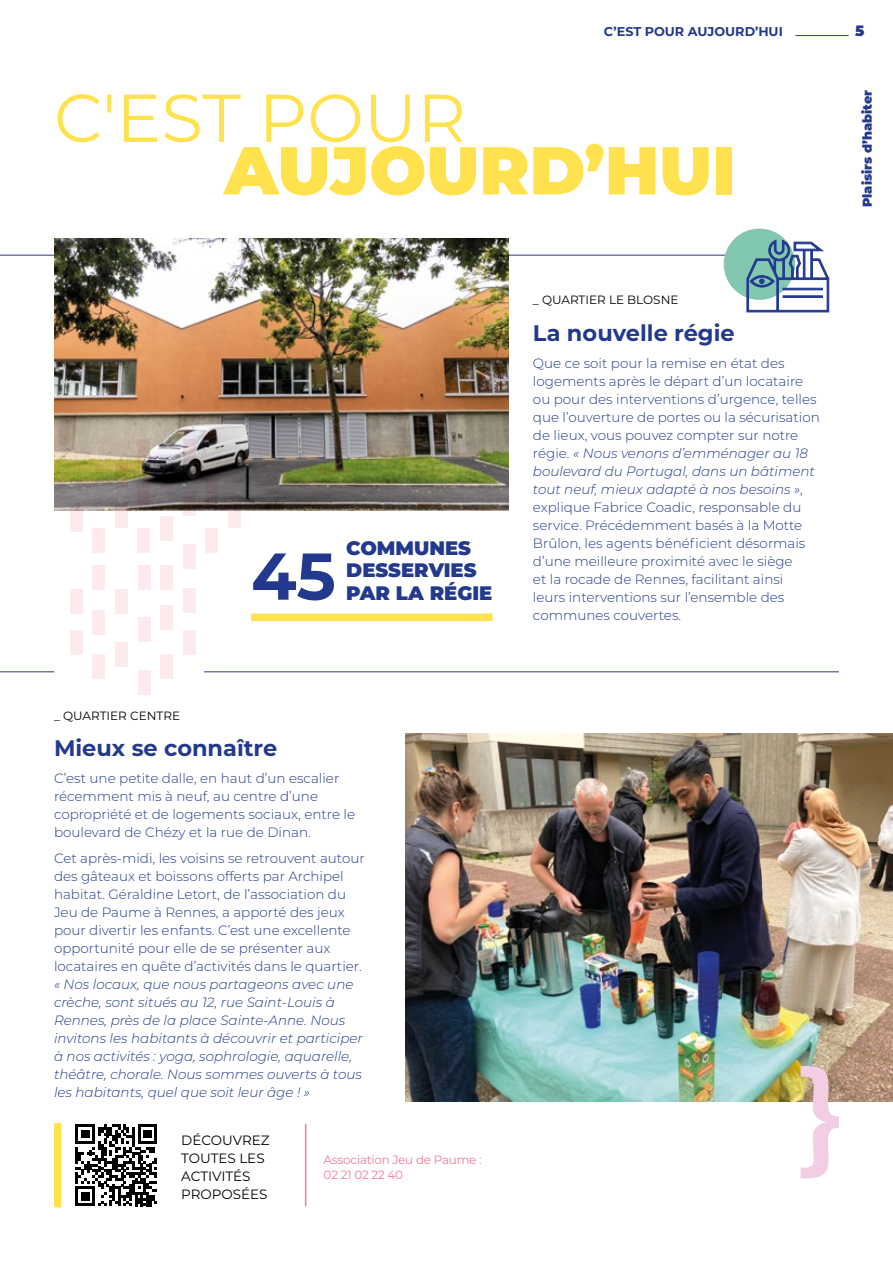
<style>
.page{position:relative;width:893px;height:1263px;background:#fff}
.page>*{position:absolute;margin:0;border:0;box-sizing:border-box;transform-origin:0 0}
.t1{font:900 67.5px "Montserrat";color:#ffe24e}
.t2{font:67.5px "Montserrat";color:#ffe24e}
.t3{font:700 66px "Montserrat";color:#22398e}
.t4{font:700 22.5px "Montserrat";color:#22398e}
.t5{font:900 19.5px/22.5px "Montserrat";color:#22398e}
.t6{font:900 15px "Montserrat";color:#22398e}
.t7{font:300 13.5px/18px "Montserrat";color:#22398e}
.t8{font:italic 300 13.5px/18px "Montserrat";color:#22398e}
.t9{font:13.5px/18px "Montserrat";color:#000}
.t10{font:700 12.75px "Montserrat";color:#22398e}
.t11{font:900 12.75px "Montserrat";color:#22398e}
.t12{font:12px "Montserrat";color:#000}
.t13{font:12px/15px "Montserrat";letter-spacing:-.02em;color:#ef7e96}
.s1{font-style:italic}
</style>
<div class="page">
<svg style="left:75px;top:1124px;width:82px;height:82px"></svg>
<hr style="left:0;top:255px;width:741px;height:1px;background:#22398e">
<hr style="left:204px;top:671px;width:635px;height:1px;background:#22398e">
<img style="left:54px;top:238px;width:455px;height:272px">
<img style="left:405px;top:733px;width:488px;height:368px">
<svg style="left:160px;top:464px;width:13px;height:24px"></svg>
<svg style="left:206px;top:480px;width:12px;height:24px"></svg>
<div style="left:206px;top:528px;width:12px;height:24px;background:#fce4e8"></div>
<svg style="left:115px;top:504px;width:12px;height:24px"></svg>
<svg style="left:115px;top:464px;width:12px;height:24px"></svg>
<svg style="left:183px;top:439px;width:12px;height:25px"></svg>
<svg style="left:183px;top:492px;width:12px;height:24px"></svg>
<div style="left:183px;top:544px;width:12px;height:24px;background:#fce4e8"></div>
<div style="left:160px;top:516px;width:13px;height:24px;background:#fce4e8"></div>
<svg style="left:138px;top:439px;width:12px;height:25px"></svg>
<svg style="left:137px;top:484px;width:12px;height:25px"></svg>
<div style="left:138px;top:528px;width:12px;height:24px;background:#fce4e8"></div>
<svg style="left:229px;top:504px;width:12px;height:24px"></svg>
<div style="left:115px;top:590px;width:13px;height:24px;background:#fce4e8"></div>
<div style="left:161px;top:606px;width:12px;height:24px;background:#fce4e8"></div>
<div style="left:161px;top:565px;width:12px;height:25px;background:#fce4e8"></div>
<div style="left:184px;top:588px;width:12px;height:24px;background:#fce4e8"></div>
<div style="left:93px;top:528px;width:12px;height:24px;background:#fce4e8"></div>
<div style="left:70px;top:507px;width:12px;height:25px;background:#fce4e8"></div>
<div style="left:161px;top:654px;width:12px;height:24px;background:#fce4e8"></div>
<div style="left:70px;top:630px;width:12px;height:24px;background:#fce4e8"></div>
<div style="left:70px;top:590px;width:12px;height:24px;background:#fce4e8"></div>
<div style="left:138px;top:565px;width:12px;height:25px;background:#fce4e8"></div>
<div style="left:138px;top:618px;width:12px;height:24px;background:#fce4e8"></div>
<div style="left:138px;top:670px;width:12px;height:24px;background:#fce4e8"></div>
<div style="left:115px;top:642px;width:13px;height:24px;background:#fce4e8"></div>
<div style="left:93px;top:565px;width:12px;height:25px;background:#fce4e8"></div>
<div style="left:92px;top:610px;width:13px;height:25px;background:#fce4e8"></div>
<div style="left:93px;top:654px;width:12px;height:24px;background:#fce4e8"></div>
<div style="left:184px;top:630px;width:12px;height:24px;background:#fce4e8"></div>
<div style="left:54px;top:1123px;width:8px;height:84px;background:#ffe24e"></div>
<hr style="left:0;top:671px;width:54px;height:1px;background:#22398e">
<div style="left:724px;top:229px;width:71px;height:71px;background:#82c7af;border-radius:50%"></div>
<svg style="left:746px;top:239px;width:83px;height:74px"></svg>
<hr style="left:795px;top:35px;width:54px;height:1px;background:#22398e">
<svg style="left:801px;top:1066px;width:38px;height:112px"></svg>
<div style="left:251px;top:614px;width:241px;height:7px;background:#ffe24e"></div>
<hr style="left:305px;top:1124px;width:1px;height:82px;background:#ef7e96">
<p class="t10" style="left:604px;top:22px;width:180px">C’EST POUR AUJOURD’HUI</p>
<p class="t6" style="left:855px;top:19px;width:11px">5</p>
<h1 class="t2" style="left:54px;top:72px;width:413px">C'EST POUR</h1>
<h1 class="t1" style="left:224px;top:120px;width:513px">AUJOURD’HUI</h1>
<h2 class="t3" style="left:251px;top:529px;width:86px">45</h2>
<h3 class="t5" style="left:346px;top:535px;width:148px">COMMUNES<br>DESSERVIES<br>PAR LA RÉGIE</h3>
<p class="t12" style="left:54px;top:707px;width:128px">_ QUARTIER CENTRE</p>
<h3 class="t4" style="left:54px;top:732px;width:225px">Mieux se connaître</h3>
<p class="t7" style="left:54px;top:769px;width:303px">C’est une petite dalle, en haut d’un escalier récemment mis à neuf, au centre d’une copropriété et de logements sociaux, entre le boulevard de Chézy et la rue de Dinan.</p>
<p class="t7" style="left:54px;top:849px;width:312px">Cet après-midi, les voisins se retrouvent autour des gâteaux et boissons offerts par Archipel habitat. Géraldine Letort, de l’association du Jeu de Paume à Rennes, a apporté des jeux pour divertir les enfants. C’est une excellente opportunité pour elle de se présenter aux locataires en quête d’activités dans le quartier.</p>
<p class="t8" style="left:54px;top:975px;width:310px">« Nos locaux, que nous partageons avec une crèche, sont situés au 12, rue Saint-Louis à Rennes, près de la place Sainte-Anne. Nous invitons les habitants à découvrir et participer à nos activités : yoga, sophrologie, aquarelle, théâtre, chorale. Nous sommes ouverts à tous les habitants, quel que soit leur âge ! »</p>
<p class="t9" style="left:181px;top:1130px;width:90px">DÉCOUVREZ<br>TOUTES LES<br>ACTIVITÉS<br>PROPOSÉES</p>
<p class="t13" style="left:324px;top:1151px;width:160px">Association Jeu de Paume :<br>02 21 02 22 40</p>
<p class="t12" style="left:533px;top:292px;width:147px">_ QUARTIER LE BLOSNE</p>
<h3 class="t4" style="left:533px;top:317px;width:203px">La nouvelle régie</h3>
<p class="t7" style="left:533px;top:353px;width:288px">Que ce soit pour la remise en état des logements après le départ d’un locataire ou pour des interventions d’urgence, telles que l’ouverture de portes ou la sécurisation de lieux, vous pouvez compter sur notre régie. <span class="s1">« Nous venons d’emménager au 18 boulevard du Portugal, dans un bâtiment tout neuf, mieux adapté à nos besoins »</span>, explique Fabrice Coadic, responsable du service. Précédemment basés à la Motte Brûlon, les agents bénéficient désormais d’une meilleure proximité avec le siège<br>et la rocade de Rennes, facilitant ainsi<br>leurs interventions sur l’ensemble des communes couvertes.</p>
<p class="t11" style="left:858px;top:207px;width:118px;rotate:-90deg">Plaisirs d’habiter</p>
</div>
